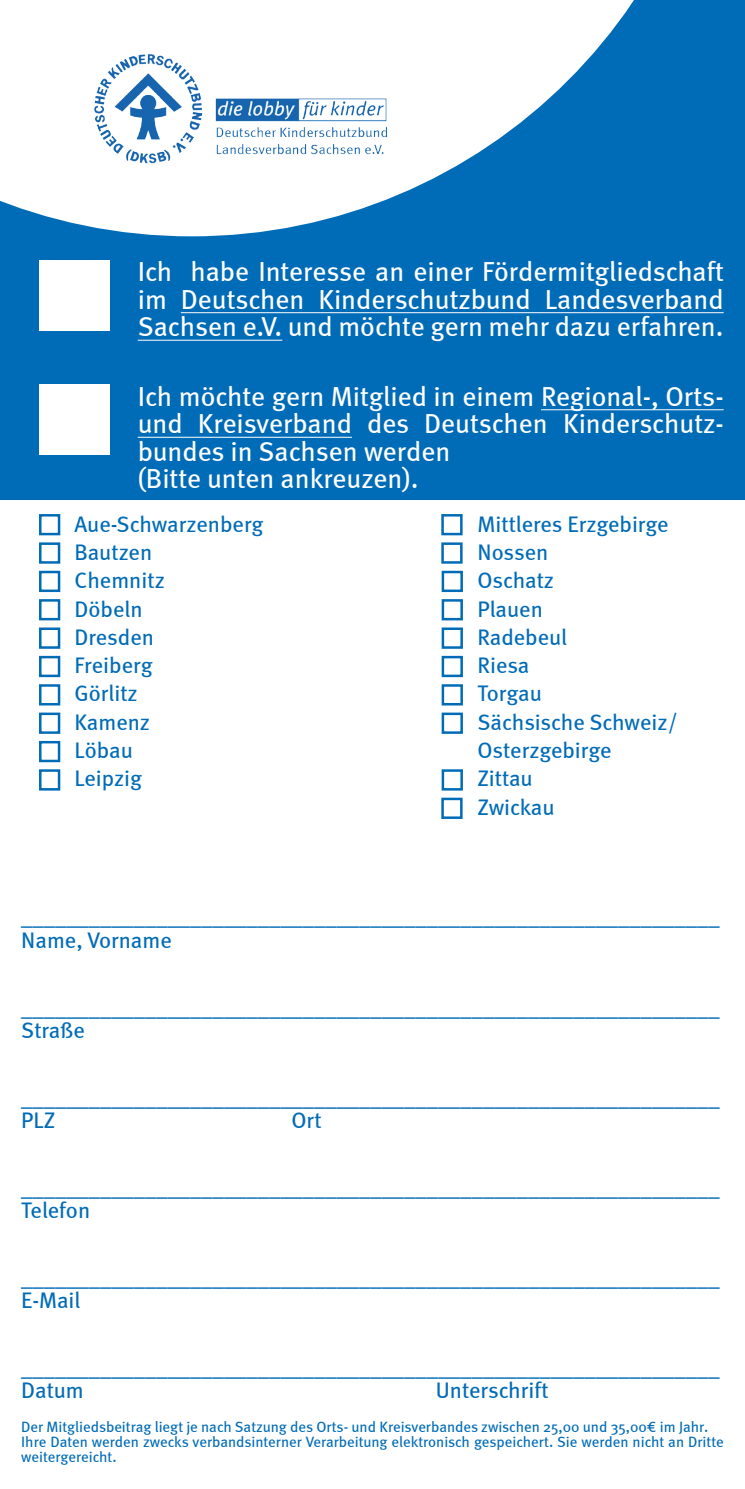
<style>
.page{position:relative;width:745px;height:1489px;background:#fff}
.page>*{position:absolute;margin:0;border:0;box-sizing:border-box;transform-origin:0 0}
.t1{font:27.5px/27.5px "Meta";color:#fff}
.t2{font:22.5px/28.2px "Meta";color:#006cb7}
.t3{font:15px/15px "Meta";color:#006cb7}
</style>
<div class="page">
<div style="left:0;top:0;width:744px;height:1488px;background:#006cb7"></div>
<div style="left:0;top:500px;width:744px;height:988px;background:#fff"></div>
<div style="left:39px;top:769px;width:21px;height:21px;background:#fff;border:2px solid #006cb7"></div>
<div style="left:39px;top:741px;width:21px;height:21px;background:#fff;border:2px solid #006cb7"></div>
<div style="left:441px;top:797px;width:21px;height:22px;background:#fff;border:2px solid #006cb7"></div>
<div style="left:441px;top:769px;width:21px;height:21px;background:#fff;border:2px solid #006cb7"></div>
<svg style="left:584px;top:0;width:50px;height:64px;fill:#fff"></svg>
<img style="left:0;top:0;width:584px;height:733px">
<hr style="left:540px;top:409px;width:183px;height:1px;background:#fff">
<hr style="left:138px;top:437px;width:214px;height:1px;background:#fff">
<hr style="left:181px;top:312px;width:542px;height:1px;background:#fff">
<hr style="left:138px;top:340px;width:144px;height:1px;background:#fff">
<p class="t1" style="left:138px;top:257px;width:587px;text-align:justify">Ich habe Interesse an einer Fördermitgliedschaft im Deutschen Kinderschutzbund Landesverband Sachsen e.V. und möchte gern mehr dazu erfahren.</p>
<p class="t1" style="left:138px;top:382px;width:587px">Ich möchte gern Mitglied in einem Regional-, Orts&shy;und Kreisverband des Deutschen Kinderschutz&shy;bundes in Sachsen werden<br>(Bitte unten ankreuzen).</p>
<p class="t2" style="left:74px;top:509px;width:190px">Aue-Schwarzenberg<br>Bautzen<br>Chemnitz<br>Döbeln<br>Dresden<br>Freiberg<br>Görlitz<br>Kamenz<br>Löbau<br>Leipzig</p>
<p class="t2" style="left:477px;top:509px;width:202px">Mittleres Erzgebirge<br>Nossen<br>Oschatz<br>Plauen<br>Radebeul<br>Riesa<br>Torgau<br>Sächsische Schweiz/<br>Osterzgebirge<br>Zittau<br>Zwickau</p>
<p class="t2" style="left:21px;top:906px;width:699px;line-height:22.5px">______________________________________________________________<br>Name, Vorname</p>
<p class="t2" style="left:21px;top:996px;width:699px;line-height:22.5px">______________________________________________________________<br>Straße</p>
<p class="t2" style="left:21px;top:1086px;width:699px;line-height:22.5px">______________________________________________________________<br>PLZ</p>
<p class="t2" style="left:291px;top:1105px;width:32px">Ort</p>
<p class="t2" style="left:21px;top:1176px;width:699px;line-height:22.5px">______________________________________________________________<br>Telefon</p>
<p class="t2" style="left:21px;top:1266px;width:699px;line-height:22.5px">______________________________________________________________<br>E-Mail</p>
<p class="t2" style="left:21px;top:1356px;width:699px;line-height:22.5px">______________________________________________________________<br>Datum</p>
<p class="t2" style="left:435px;top:1375px;width:114px">Unterschrift</p>
<p class="t3" style="left:21px;top:1418px;width:703px">Der Mitgliedsbeitrag liegt je nach Satzung des Orts- und Kreisverbandes zwischen 25,00 und 35,00€ im Jahr.<br>Ihre Daten werden zwecks verbandsinterner Verarbeitung elektronisch gespeichert. Sie werden nicht an Dritte weitergereicht.</p>
</div>
